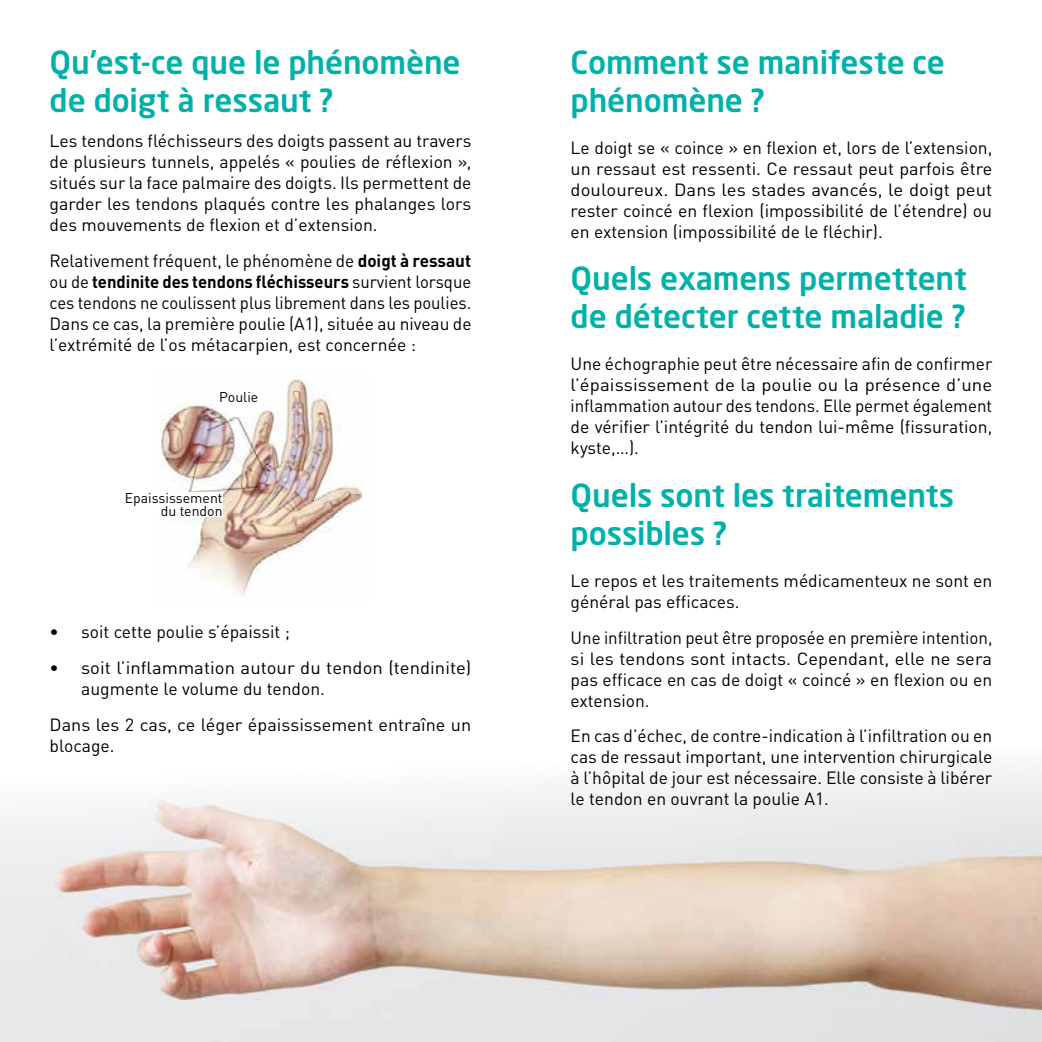
<style>
.page{position:relative;width:1042px;height:1042px;background:#fff}
.page>*{position:absolute;margin:0;border:0;box-sizing:border-box;transform-origin:0 0}
.t1{font:31.5px/37.8px "Neo Sans Std Medium TR";letter-spacing:-.005em;color:#00b1aa}
.t2{font:17.5px/21px "DIN Pro";color:#000;text-align:justify}
.t3{font:14px/12.2px "DIN Pro";color:#000;text-align:right}
.s1{font-weight:700}
</style>
<div class="page">
<img style="left:0;top:769px;width:1042px;height:273px">
<img style="left:159px;top:379px;width:204px;height:215px">
<div style="left:219px;top:391px;width:43px;height:21px;background:#fff"></div>
<div style="left:228px;top:409px;width:26px;height:7px;background:#fff"></div>
<div style="left:101px;top:493px;width:121px;height:24px;background:#fff"></div>
<h1 class="t1" style="left:50px;top:42px;width:413px">Qu’est-ce que le phénomène de doigt à ressaut ?</h1>
<p class="t2" style="left:50px;top:129px;width:423px">Les tendons fléchisseurs des doigts passent au travers de plusieurs tunnels, appelés « poulies de réflexion », situés sur la face palmaire des doigts. Ils permettent de garder les tendons plaqués contre les phalanges lors des mouvements de flexion et d’extension.</p>
<p class="t2" style="left:50px;top:249px;width:423px">Relativement fréquent, le phénomène de <span class="s1">doigt à ressaut </span>ou de <span class="s1">tendinite des tendons fléchisseurs</span> survient lorsque ces tendons ne coulissent plus librement dans les poulies.<br>Dans ce cas, la première poulie (A1), située au niveau de l’extrémité de l’os métacarpien, est concernée :</p>
<p class="t3" style="left:219px;top:389px;width:41px">Poulie</p>
<p class="t3" style="left:125px;top:491px;width:99px">Epaississement du tendon</p>
<p class="t2" style="left:50px;top:620px;width:242px">• soit cette poulie s’épaissit ;</p>
<p class="t2" style="left:81px;top:656px;width:392px;text-indent:-32px">• soit l’inflammation autour du tendon (tendinite) augmente le volume du tendon.</p>
<p class="t2" style="left:50px;top:713px;width:423px">Dans les 2 cas, ce léger épaississement entraîne un blocage.</p>
<h1 class="t1" style="left:570px;top:42px;width:376px">Comment se manifeste ce phénomène ?</h1>
<p class="t2" style="left:570px;top:135px;width:423px">Le doigt se « coince » en flexion et, lors de l’extension, un ressaut est ressenti. Ce ressaut peut parfois être douloureux. Dans les stades avancés, le doigt peut rester coincé en flexion (impossibilité de l’étendre) ou en extension (impossibilité de le fléchir).</p>
<h1 class="t1" style="left:570px;top:259px;width:398px">Quels examens permettent de détecter cette maladie ?</h1>
<p class="t2" style="left:570px;top:351px;width:423px">Une échographie peut être nécessaire afin de confirmer l’épaississement de la poulie ou la présence d’une inflammation autour des tendons. Elle permet également de vérifier l’intégrité du tendon lui-même (fissuration, kyste,…).</p>
<h1 class="t1" style="left:570px;top:475px;width:385px">Quels sont les traitements possibles ?</h1>
<p class="t2" style="left:570px;top:568px;width:423px">Le repos et les traitements médicamenteux ne sont en général pas efficaces.</p>
<p class="t2" style="left:570px;top:625px;width:423px">Une infiltration peut être proposée en première intention, si les tendons sont intacts. Cependant, elle ne sera pas efficace en cas de doigt « coincé » en flexion ou en extension.</p>
<p class="t2" style="left:570px;top:724px;width:423px">En cas d’échec, de contre-indication à l’infiltration ou en cas de ressaut important, une intervention chirurgicale à l’hôpital de jour est nécessaire. Elle consiste à libérer le tendon en ouvrant la poulie A1.</p>
</div>
